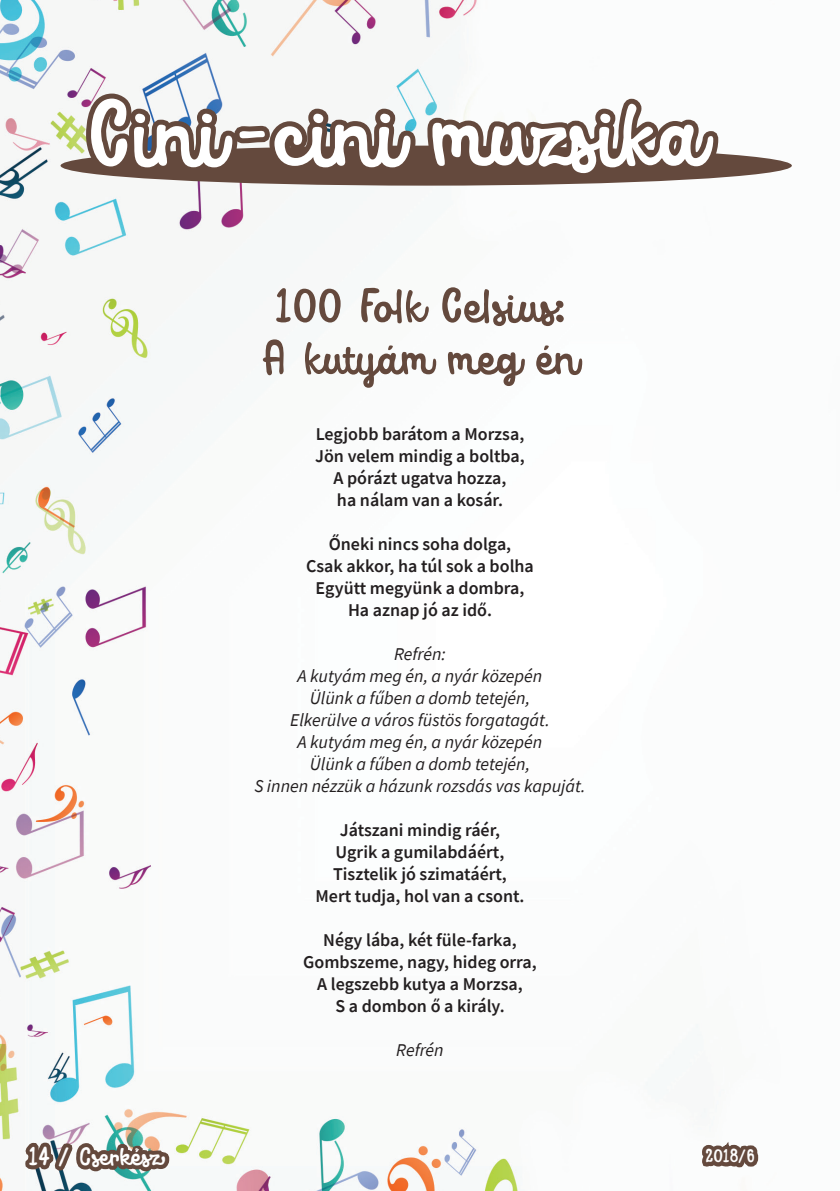
<style>
.page{position:relative;width:840px;height:1191px;background:#fff}
.page>*{position:absolute;margin:0;border:0;box-sizing:border-box;transform-origin:0 0}
.H1-kcs{font:700 100px "Avaline Script";color:#fff}
.body1-kcs{font:700 52px "Avaline Script";color:#64493d}
.t1{font:700 28px "Avaline Script";color:#fff}
.t2{font:700 20px "Avaline Script";color:#fff}
.body1-kcs-2{font:600 18px "Source Sans Pro";color:#231f20}
.body1-kcs-3{font:italic 18px "Source Sans Pro";color:#231f20}
</style>
<div class="page">
<img style="left:0;top:0;width:792px;height:1191px">
<div style="left:60px;top:146px;width:731px;height:40px;background:#64493d;border-radius:50%"></div>
<svg style="left:81px;top:86px;width:641px;height:97px"></svg>
<svg style="left:21px;top:740px;width:202px;height:451px"></svg>
<svg style="left:695px;top:1060px;width:66px;height:131px"></svg>
<p class="H1-kcs" style="left:87px;top:72px;width:615px">Cini-cini muzsika</p>
<p class="body1-kcs" style="left:274px;top:273px;width:292px">100 Folk Celsius:</p>
<p class="body1-kcs" style="left:262px;top:325px;width:316px">A kutyám meg én</p>
<p class="body1-kcs-2" style="left:315px;top:422px;width:210px">Legjobb barátom a Morzsa,</p>
<p class="body1-kcs-2" style="left:315px;top:444px;width:211px">Jön velem mindig a boltba,</p>
<p class="body1-kcs-2" style="left:333px;top:466px;width:174px">A pórázt ugatva hozza,</p>
<p class="body1-kcs-2" style="left:337px;top:488px;width:167px">ha nálam van a kosár.</p>
<p class="body1-kcs-2" style="left:328px;top:532px;width:184px">Őneki nincs soha dolga,</p>
<p class="body1-kcs-2" style="left:306px;top:554px;width:229px">Csak akkor, ha túl sok a bolha</p>
<p class="body1-kcs-2" style="left:315px;top:576px;width:210px">Együtt megyünk a dombra,</p>
<p class="body1-kcs-2" style="left:348px;top:598px;width:145px">Ha aznap jó az idő.</p>
<p class="body1-kcs-3" style="left:394px;top:642px;width:53px">Refrén:</p>
<p class="body1-kcs-3" style="left:297px;top:664px;width:246px">A kutyám meg én, a nyár közepén</p>
<p class="body1-kcs-3" style="left:310px;top:686px;width:222px">Ülünk a fűben a domb tetején,</p>
<p class="body1-kcs-3" style="left:290px;top:708px;width:261px">Elkerülve a város füstös forgatagát.</p>
<p class="body1-kcs-3" style="left:297px;top:730px;width:246px">A kutyám meg én, a nyár közepén</p>
<p class="body1-kcs-3" style="left:310px;top:752px;width:222px">Ülünk a fűben a domb tetején,</p>
<p class="body1-kcs-3" style="left:254px;top:774px;width:332px">S innen nézzük a házunk rozsdás vas kapuját.</p>
<p class="body1-kcs-2" style="left:339px;top:818px;width:162px">Játszani mindig ráér,</p>
<p class="body1-kcs-2" style="left:335px;top:840px;width:170px">Ugrik a gumilabdáért,</p>
<p class="body1-kcs-2" style="left:333px;top:862px;width:175px">Tisztelik jó szimatáért,</p>
<p class="body1-kcs-2" style="left:315px;top:884px;width:210px">Mert tudja, hol van a csont.</p>
<p class="body1-kcs-2" style="left:323px;top:928px;width:195px">Négy lába, két füle-farka,</p>
<p class="body1-kcs-2" style="left:303px;top:950px;width:235px">Gombszeme, nagy, hideg orra,</p>
<p class="body1-kcs-2" style="left:317px;top:972px;width:207px">A legszebb kutya a Morzsa,</p>
<p class="body1-kcs-2" style="left:335px;top:994px;width:171px">S a dombon ő a király.</p>
<p class="body1-kcs-3" style="left:396px;top:1038px;width:49px">Refrén</p>
<p class="t1" style="left:28px;top:1139px;width:136px">14 / Cserkész</p>
<p class="t2" style="left:705px;top:1143px;width:51px">2018/6</p>
</div>
